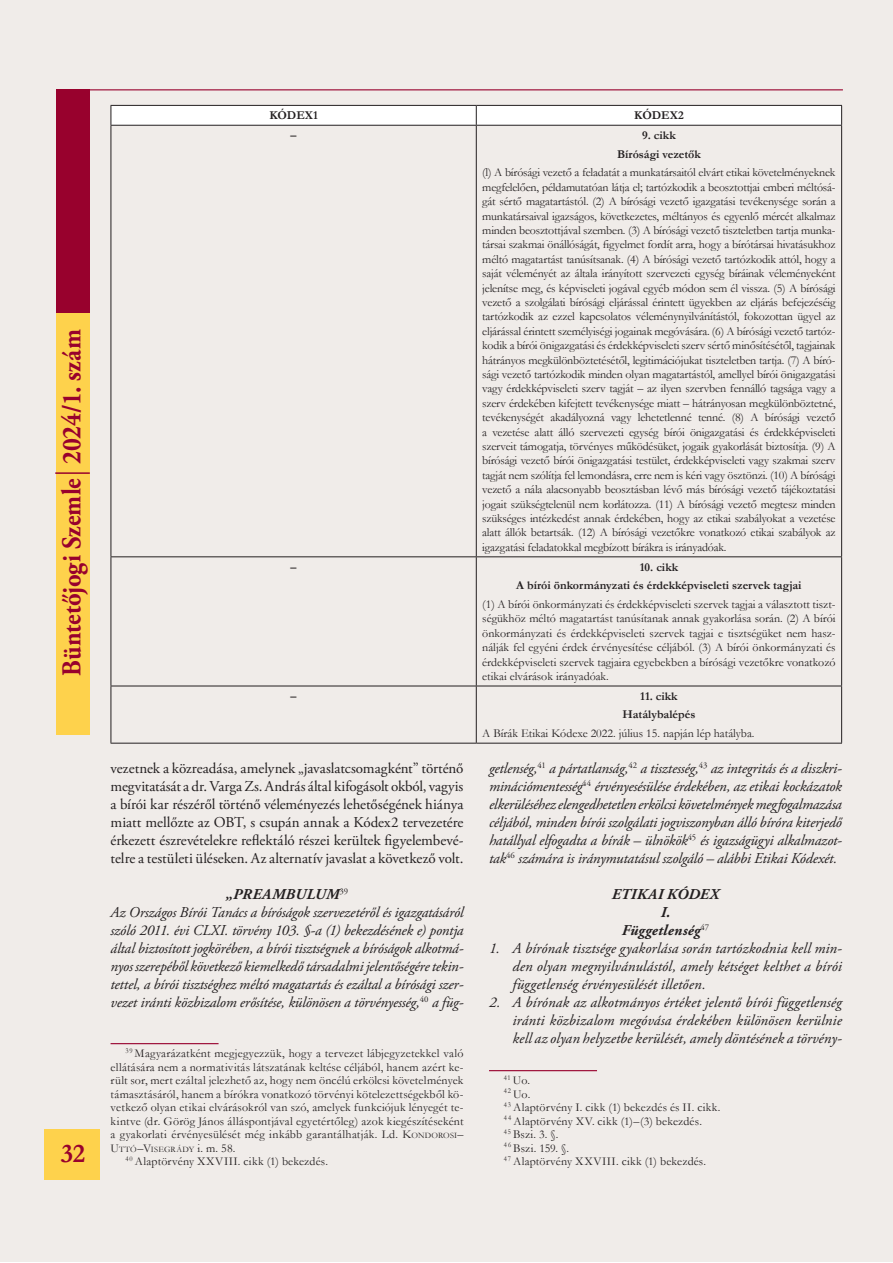
<style>
.page{position:relative;width:893px;height:1263px;background:#fff}
.page>*{position:absolute;margin:0;border:0;box-sizing:border-box;transform-origin:0 0}
.t1{font:700 27.3px "Adobe Garamond Pro";color:#98012d;scale:.91 1}
.t2{font:700 27px "Garamond";color:#98012d}
.t3{font:italic 15px/18px "Adobe Garamond Pro";letter-spacing:-.01em;color:#231f20;text-align:justify}
.t4{font:15px/18px "Adobe Garamond Pro";color:#231f20;text-align:justify}
.t5{font:italic 700 15px/18px "Adobe Garamond Pro";letter-spacing:.015em;color:#231f20;text-align:center}
.t6{font:12px/14.4px "Garamond";letter-spacing:.005em;color:#231f20;text-align:justify}
.t7{font:700 12px/18.6px "Garamond";color:#231f20;text-align:center}
.t8{font:8.4px "Garamond";letter-spacing:.035em;color:#231f20}
.s1{font-weight:700}
.s2{font-style:inherit}
.s3{font-size:8.4px}
.s4{font-size:12px}
</style>
<div class="page">
<div style="left:1px;top:1px;width:892px;height:1261px;background:#f0ece9"></div>
<div style="left:45px;top:1129px;width:55px;height:51px;background:#fed24c"></div>
<hr style="left:56px;top:89px;width:787px;height:1px;background:#98012d">
<div style="left:56px;top:311px;width:34px;height:424px;background:#fed24c"></div>
<div style="left:56px;top:90px;width:34px;height:223px;background:#98012d"></div>
<hr style="left:55px;top:472px;width:35px;height:2px;background:#98012d">
<svg style="left:111px;top:105px;width:731px;height:20px;background:#f1f1f1"></svg>
<hr style="left:111px;top:125px;width:365px;height:1px;background:#231f20">
<hr style="left:476px;top:125px;width:366px;height:1px;background:#231f20">
<hr style="left:111px;top:126px;width:1px;height:430px;background:#231f20">
<hr style="left:476px;top:126px;width:1px;height:430px;background:#231f20">
<hr style="left:841px;top:126px;width:1px;height:430px;background:#231f20">
<hr style="left:111px;top:556px;width:365px;height:1px;background:#231f20">
<hr style="left:111px;top:557px;width:1px;height:129px;background:#231f20">
<hr style="left:476px;top:556px;width:366px;height:1px;background:#231f20">
<hr style="left:476px;top:557px;width:1px;height:129px;background:#231f20">
<hr style="left:841px;top:557px;width:1px;height:129px;background:#231f20">
<hr style="left:111px;top:686px;width:365px;height:1px;background:#231f20">
<hr style="left:111px;top:686px;width:1px;height:57px;background:#231f20">
<hr style="left:476px;top:686px;width:366px;height:1px;background:#231f20">
<hr style="left:476px;top:686px;width:1px;height:57px;background:#231f20">
<hr style="left:841px;top:686px;width:1px;height:57px;background:#231f20">
<hr style="left:111px;top:743px;width:365px;height:1px;background:#231f20">
<hr style="left:476px;top:743px;width:366px;height:1px;background:#231f20">
<hr style="left:111px;top:1043px;width:108px;height:1px;background:#98012d">
<hr style="left:489px;top:1070px;width:108px;height:1px;background:#98012d">
<h1 class="t1" style="left:56px;top:676px;width:382px;rotate:-90deg">Büntetőjogi Szemle 2024/1. szám</h1>
<h2 class="t2" style="left:61px;top:1135px;width:26px">32</h2>
<p class="t7" style="left:269px;top:106px;width:50px">KÓDEX1</p>
<p class="t7" style="left:634px;top:106px;width:51px">KÓDEX2</p>
<p class="t7" style="left:291px;top:126px;width:7px">–</p>
<p class="t7" style="left:617px;top:126px;width:85px">9. cikk<br>Bírósági vezetők</p>
<p class="t6" style="left:482px;top:165px;width:355px">(l) A bírósági vezető a feladatát a munkatársaitól elvárt etikai követelményeknek megfelelően, példamutatóan látja el; tartózkodik a beosztottjai emberi méltósá&shy;gát sértő magatartástól. (2) A bírósági vezető igazgatási tevékenysége során a munkatársaival igazságos, következetes, méltányos és egyenlő mércét alkalmaz minden beosztottjával szemben. (3) A bírósági vezető tiszteletben tartja munka&shy;társai szakmai önállóságát, figyelmet fordít arra, hogy a bírótársai hivatásukhoz méltó magatartást tanúsítsanak. (4) A bírósági vezető tartózkodik attól, hogy a saját véleményét az általa irányított szervezeti egység bíráinak véleményeként jelenítse meg, és képviseleti jogával egyéb módon sem él vissza. (5) A bírósági vezető a szolgálati bírósági eljárással érintett ügyekben az eljárás befejezéséig tartózkodik az ezzel kapcsolatos véleménynyilvánítástól, fokozottan ügyel az eljárással érintett személyiségi jogainak megóvására. (6) A bírósági vezető tartóz&shy;kodik a bírói önigazgatási és érdekképviseleti szerv sértő minősítésétől, tagjainak hátrányos megkülönböztetésétől, legitimációjukat tiszteletben tartja. (7) A bíró&shy;sági vezető tartózkodik minden olyan magatartástól, amellyel bírói önigazgatási vagy érdekképviseleti szerv tagját – az ilyen szervben fennálló tagsága vagy a szerv érdekében kifejtett tevékenysége miatt – hátrányosan megkülönböztetné, tevékenységét akadályozná vagy lehetetlenné tenné. (8) A bírósági vezető a vezetése alatt álló szervezeti egység bírói önigazgatási és érdekképviseleti szerveit támogatja, törvényes működésüket, jogaik gyakorlását biztosítja. (9) A bírósági vezető bírói önigazgatási testület, érdekképviseleti vagy szakmai szerv tagját nem szólítja fel lemondásra, erre nem is kéri vagy ösztönzi. (10) A bírósági vezető a nála alacsonyabb beosztásban lévő más bírósági vezető tájékoztatási jogait szükségtelenül nem korlátozza. (11) A bírósági vezető megtesz minden szükséges intézkedést annak érdekében, hogy az etikai szabályokat a vezetése alatt állók betartsák. (12) A bírósági vezetőkre vonatkozó etikai szabályok az igazgatási feladatokkal megbízott bírákra is irányadóak.</p>
<p class="t7" style="left:291px;top:558px;width:7px">–</p>
<p class="t7" style="left:516px;top:558px;width:287px">10. cikk<br>A bírói önkormányzati és érdekképviseleti szervek tagjai</p>
<p class="t6" style="left:482px;top:597px;width:355px">(1) A bírói önkormányzati és érdekképviseleti szervek tagjai a választott tiszt&shy;ségükhöz méltó magatartást tanúsítanak annak gyakorlása során. (2) A bírói önkormányzati és érdekképviseleti szervek tagjai e tisztségüket nem hasz&shy;nálják fel egyéni érdek érvényesítése céljából. (3) A bírói önkormányzati és érdekképviseleti szervek tagjaira egyebekben a bírósági vezetőkre vonatkozó etikai elvárások irányadóak.</p>
<p class="t7" style="left:291px;top:687px;width:7px">–</p>
<p class="t7" style="left:622px;top:687px;width:74px">11. cikk<br>Hatálybalépés</p>
<p class="t6" style="left:482px;top:726px;width:274px">A Bírák Etikai Kódexe 2022. július 15. napján lép hatályba.</p>
<p class="t4" style="left:111px;top:760px;width:355px">vezetnek a közreadása, amelynek „javaslatcsomagként” történő megvitatását a dr. Varga Zs. András által kifogásolt okból, vagyis a bírói kar részéről történő véleményezés lehetőségének hiánya miatt mellőzte az OBT, s csupán annak a Kódex2 tervezetére érkezett észrevételekre reflektáló részei kerültek figyelembevé&shy;telre a testületi üléseken. Az alternatív javaslat a következő volt.</p>
<p class="t3" style="left:111px;top:886px;width:354px;text-align:center"><span class="s1">„PREAMBULUM</span><sup>39<br></sup>Az Országos Bírói Tanács a bíróságok szervezetéről és igazgatásáról szóló 2011. évi CLXI. törvény 103. §-a (1) bekezdésének e) pontja által biztosított jogkörében, a bírói tisztségnek a bíróságok alkotmá&shy;nyos szerepéből következő kiemelkedő társadalmi jelentőségére tekin&shy;tettel, a bírói tisztséghez méltó magatartás és ezáltal a bírósági szer&shy;vezet iránti közbizalom erősítése, különösen a törvényesség,<sup>40</sup> a füg-</p>
<p class="t6" style="left:111px;top:1046px;width:354px;line-height:13.5px;text-indent:15px"><sup>39</sup> Magyarázatként megjegyezzük, hogy a tervezet lábjegyzetekkel való ellátására nem a normativitás látszatának keltése céljából, hanem azért ke&shy;rült sor, mert ezáltal jelezhető az, hogy nem öncélú erkölcsi követelmények támasztásáról, hanem a bírókra vonatkozó törvényi kötelezettségekből kö&shy;vetkező olyan etikai elvárásokról van szó, amelyek funkciójuk lényegét te&shy;kintve (dr. Görög János álláspontjával egyetértőleg) azok kiegészítéseként a gyakorlati érvényesülését még inkább garantálhatják. Ld. <span class="s2">K</span><span class="s3">ONDOROSI</span>–</p>
<p class="t8" style="left:111px;top:1143px;width:127px"><span class="s4">U</span>TTÓ<span class="s4">–</span><span class="s4">V</span>ISEGRÁDY <span class="s4">i. m. 58.</span></p>
<p class="t6" style="left:125px;top:1154px;width:204px"><sup>4</sup> <sup>0</sup> Alaptörvény XXVIII. cikk (1) bekezdés.</p>
<p class="t3" style="left:489px;top:760px;width:354px">getlenség,<sup>41</sup> a pártatlanság,<sup>42</sup> a tisztesség,<sup>43</sup> az integritás és a diszkri&shy;minációmentesség<sup>44</sup> érvényesésülése érdekében, az etikai kockázatok elkerüléséhez elengedhetetlen erkölcsi követelmények megfogalmazása céljából, minden bírói szolgálati jogviszonyban álló bíróra kiterjedő hatállyal elfogadta a bírák – ülnökök<sup>45</sup> és igazságügyi alkalmazot&shy;tak<sup>46</sup> számára is iránymutatásul szolgáló – alábbi Etikai Kódexét.</p>
<p class="t5" style="left:612px;top:886px;width:109px">ETIKAI KÓDEX<br>I.<br>Függetlenség<sup>47</sup></p>
<p class="t3" style="left:512px;top:940px;width:331px;text-indent:-23px">1. A bírónak tisztsége gyakorlása során tartózkodnia kell min&shy;den olyan megnyilvánulástól, amely kétséget kelthet a bírói függetlenség érvényesülését illetően.</p>
<p class="t3" style="left:512px;top:994px;width:331px;text-indent:-23px">2. A bírónak az alkotmányos értéket jelentő bírói függetlenség iránti közbizalom megóvása érdekében különösen kerülnie kell az olyan helyzetbe kerülését, amely döntésének a törvény-</p>
<p class="t6" style="left:504px;top:1073px;width:218px;line-height:13.5px;text-align:left"><sup>41</sup> Uo.<br><sup>42</sup> Uo.<br><sup>43</sup> Alaptörvény I. cikk (1) bekezdés és II. cikk.<br><sup>4</sup> <sup>4</sup> Alaptörvény XV. cikk (1)–(3) bekezdés.<br><sup>45</sup> Bszi. 3. §.<br><sup>4</sup> <sup>6</sup> Bszi. 159. §.<br><sup>47</sup> Alaptörvény XXVIII. cikk (1) bekezdés.</p>
</div>
